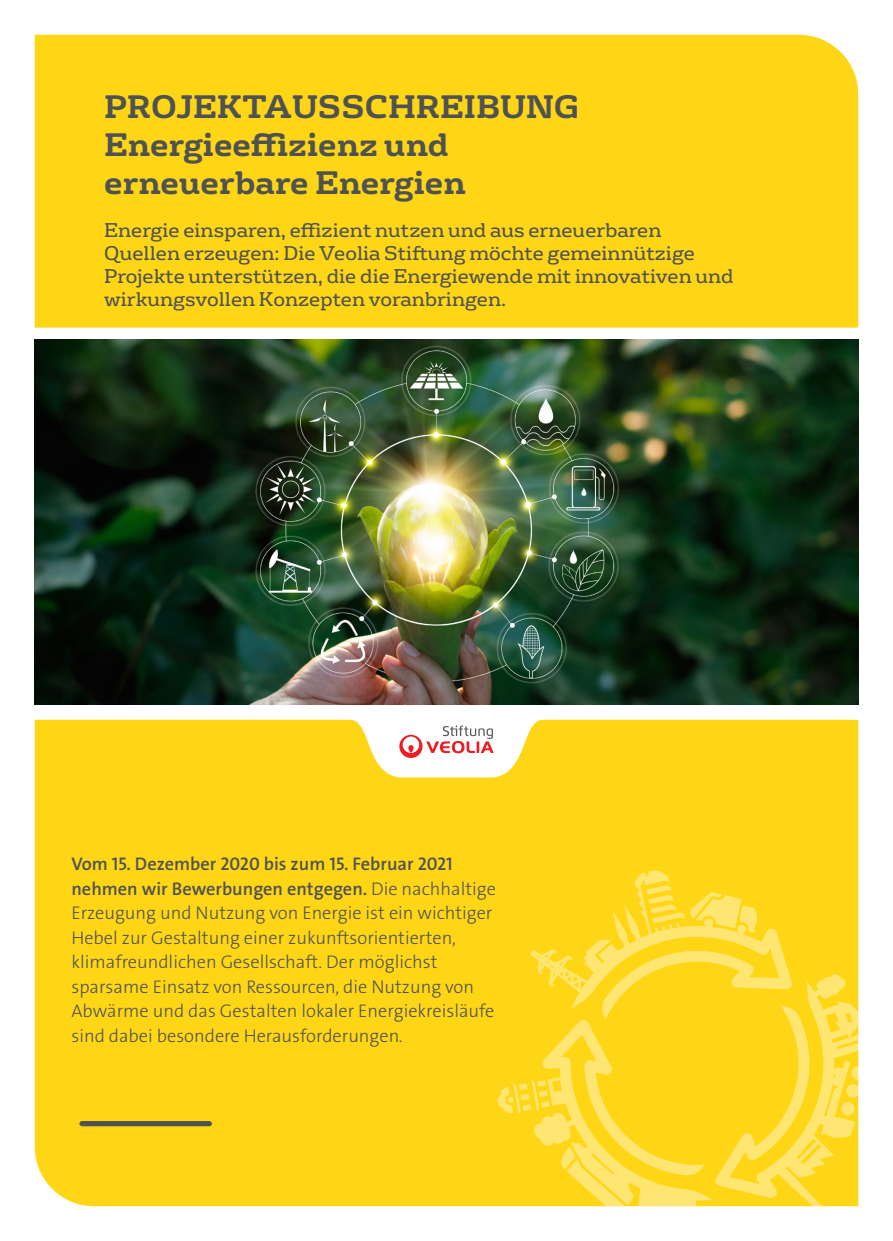
<style>
.page{position:relative;width:893px;height:1241px;background:#fff}
.page>*{position:absolute;margin:0;border:0;box-sizing:border-box;transform-origin:0 0}
.t1{font:700 31.5px "FS Rufus";color:#4f5252}
.t2{font:19.25px/23.1px "FS Rufus";color:#4f5252}
.t3{font:18.38px/24.5px "The Sans Veolia W3 Lig";color:#4f5252}
.s1{font-family:"The Sans Veolia W6 Se Bld"}
</style>
<div class="page">
<div style="left:35px;top:35px;width:823px;height:292px;background:#ffd616"></div>
<div style="left:35px;top:719px;width:823px;height:486px;background:#ffd616"></div>
<svg style="left:348px;top:719px;width:197px;height:58px"></svg>
<img style="left:35px;top:339px;width:823px;height:365px">
<div style="left:82px;top:1120px;width:127px;height:6px;background:#4f5252"></div>
<svg style="left:497px;top:869px;width:362px;height:338px;background:#ffd92c"></svg>
<p class="t1" style="left:104px;top:79px;width:477px">PROJEKTAUSSCHREIBUNG</p>
<p class="t1" style="left:104px;top:117px;width:346px">Energieeffizienz und</p>
<p class="t1" style="left:104px;top:155px;width:363px">erneuerbare Energien</p>
<p class="t2" style="left:104px;top:217px;width:631px">Energie einsparen, effizient nutzen und aus erneuerbaren Quellen erzeugen: Die Veolia Stiftung möchte gemeinnützige Projekte unterstützen, die die Energiewende mit innovativen und wirkungsvollen Konzepten voranbringen.</p>
<p class="t3" style="left:71px;top:851px;width:426px"><span class="s1">Vom 15. Dezember 2020 bis zum 15. Februar 2021 nehmen wir Bewerbungen entgegen.</span> Die nachhaltige Erzeugung und Nutzung von Energie ist ein wichtiger Hebel zur Gestaltung einer zukunftsorientierten, klimafreundlichen Gesellschaft. Der möglichst sparsame Einsatz von Ressourcen, die Nutzung von Abwärme und das Gestalten lokaler Energiekreisläufe sind dabei besondere Herausforderungen.</p>
</div>
